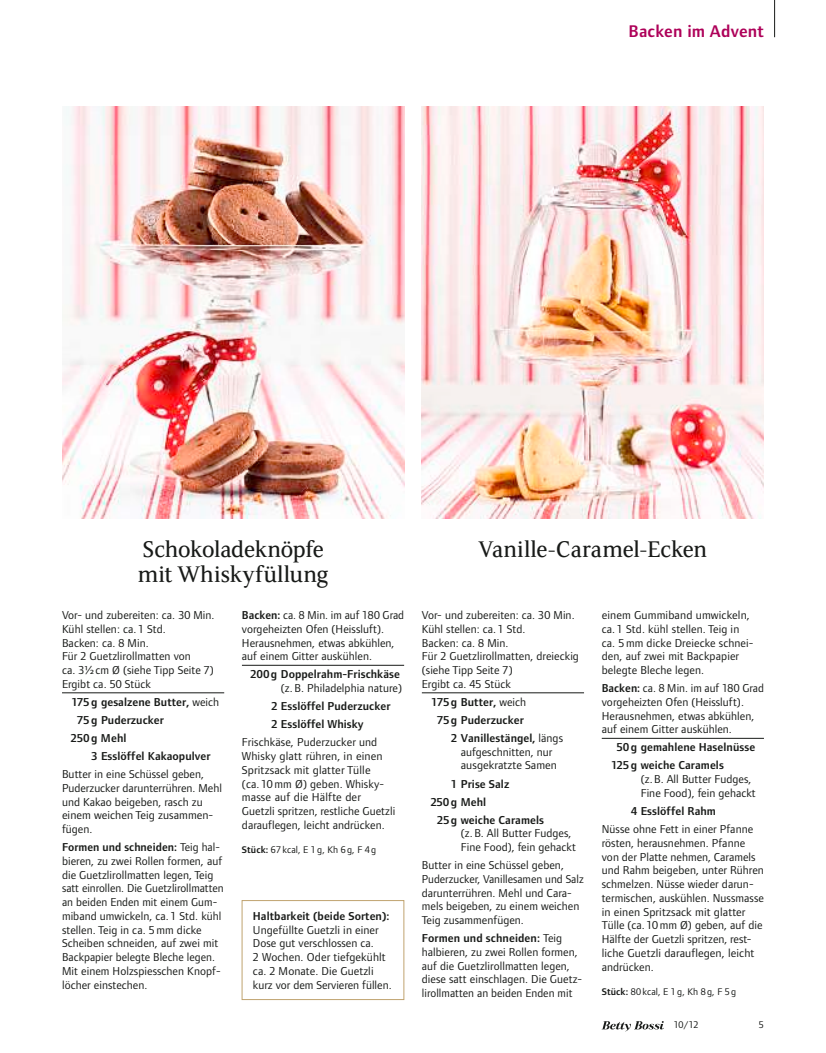
<style>
.page{position:relative;width:826px;height:1053px;background:#fff}
.page>*{position:absolute;margin:0;border:0;box-sizing:border-box;transform-origin:0 0}
.t1{font:25px/25px "FS Sally";letter-spacing:-.015em;color:#181a18}
.t2{font:600 17.5px "Foundry Form Sans B Bn";letter-spacing:.01em;color:#ae0059}
.t3{font:11.88px/13.8px "Foundry Form Sans B Bn";letter-spacing:.005em;color:#181a18}
.t4{font:600 11.88px/18px "Foundry Form Sans B Bn";letter-spacing:.005em;color:#181a18}
.t5{font:10px "Foundry Form Sans B Bn";letter-spacing:.005em;color:#181a18}
.t6{font:10px "Foundry Form Sans B Bn";letter-spacing:.045em;color:#181a18}
.s1{font-weight:400}
.s2{font-weight:600}
</style>
<div class="page">
<svg style="left:601px;top:1021px;width:63px;height:10px"></svg>
<hr style="left:62px;top:692px;width:162px;height:1px;background:#181a18">
<hr style="left:242px;top:665px;width:162px;height:1px;background:#181a18">
<hr style="left:422px;top:692px;width:162px;height:1px;background:#181a18">
<hr style="left:601px;top:738px;width:163px;height:1px;background:#181a18">
<div style="left:242px;top:900px;width:162px;height:99px;border:1px solid #c0a36f"></div>
<img style="left:62px;top:106px;width:342px;height:412px">
<img style="left:422px;top:106px;width:342px;height:412px">
<hr style="left:774px;top:0;width:1px;height:37px;background:#181a18">
<h2 class="t2" style="left:628px;top:21px;width:137px">Backen im Advent</h2>
<h1 class="t1" style="left:138px;top:536px;width:192px">Schokoladeknöpfe mit Whiskyfüllung</h1>
<h1 class="t1" style="left:478px;top:536px;width:230px">Vanille-Caramel-Ecken</h1>
<p class="t3" style="left:62px;top:608px;width:154px">Vor- und zubereiten: ca. 30 Min.<br>Kühl stellen: ca. 1 Std.<br>Backen: ca. 8 Min.<br>Für 2 Guetzlirollmatten von<br>ca. 3¿cm Ø (siehe Tipp Seite 7)<br>Ergibt ca. 50 Stück</p>
<p class="t4" style="left:72px;top:692px;width:149px">175g gesalzene Butter, <span class="s1">weich</span></p>
<p class="t4" style="left:77px;top:710px;width:88px">75 g Puderzucker</p>
<p class="t4" style="left:71px;top:728px;width:57px">250g Mehl</p>
<p class="t4" style="left:91px;top:746px;width:120px">3 Esslöffel Kakaopulver</p>
<p class="t3" style="left:62px;top:767px;width:161px">Butter in eine Schüssel geben,<br>Puderzucker darunterrühren. Mehl und Kakao beigeben, rasch zu einem weichen Teig zusammen&shy;fügen.</p>
<p class="t3" style="left:62px;top:840px;width:163px"><span class="s2">Formen und schneiden:</span> Teig hal&shy;bieren, zu zwei Rollen formen, auf die Guetzlirollmatten legen, Teig satt einrollen. Die Guetzlirollmatten an beiden Enden mit einem Gum&shy;miband umwickeln, ca. 1 Std. kühl stellen. Teig in ca. 5mm dicke<br>Scheiben schneiden, auf zwei mit<br>Backpapier belegte Bleche legen.<br>Mit einem Holzspiesschen Knopf&shy;löcher einstechen.</p>
<p class="t3" style="left:242px;top:608px;width:164px"><span class="s2">Backen:</span> ca. 8 Min. im auf 180 Grad vorgeheizten Ofen (Heissluft).<br>Herausnehmen, etwas abkühlen, auf einem Gitter auskühlen.</p>
<p class="t4" style="left:251px;top:665px;width:151px">200g Doppelrahm-Frischkäse</p>
<p class="t3" style="left:281px;top:681px;width:123px">(z.B. Philadelphia nature)</p>
<p class="t4" style="left:271px;top:697px;width:121px">2 Esslöffel Puderzucker<br>2 Esslöffel Whisky</p>
<p class="t3" style="left:242px;top:735px;width:155px">Frischkäse, Puderzucker und<br>Whisky glatt rühren, in einen<br>Spritzsack mit glatter Tülle<br>(ca. 10 mm Ø) geben. Whisky&shy;masse auf die Hälfte der<br>Guetzli spritzen, restliche Guetzli darauflegen, leicht andrücken.</p>
<p class="t5" style="left:242px;top:843px;width:136px"><span class="s2">Stück:</span> 67 kcal, E 1 g, Kh 6g, F 4 g</p>
<p class="t3" style="left:422px;top:608px;width:159px">Vor- und zubereiten: ca. 30 Min.<br>Kühl stellen: ca. 1 Std.<br>Backen: ca. 8 Min.<br>Für 2 Guetzlirollmatten, dreieckig (siehe Tipp Seite 7)<br>Ergibt ca. 45 Stück</p>
<p class="t4" style="left:431px;top:692px;width:96px">175g Butter, <span class="s1">weich</span></p>
<p class="t4" style="left:437px;top:710px;width:88px">75 g Puderzucker</p>
<p class="t4" style="left:451px;top:728px;width:113px">2 Vanillestängel, <span class="s1">längs</span></p>
<p class="t3" style="left:461px;top:744px;width:98px">aufgeschnitten, nur ausgekratzte Samen</p>
<p class="t4" style="left:451px;top:774px;width:59px">1 Prise Salz</p>
<p class="t4" style="left:430px;top:792px;width:57px">250g Mehl</p>
<p class="t4" style="left:437px;top:810px;width:108px">25 g weiche Caramels</p>
<p class="t3" style="left:461px;top:826px;width:117px">(z.B. All Butter Fudges,<br>Fine Food), fein gehackt</p>
<p class="t3" style="left:422px;top:858px;width:163px">Butter in eine Schüssel geben,<br>Puderzucker, Vanillesamen und Salz darunterrühren. Mehl und Cara&shy;mels beigeben, zu einem weichen<br>Teig zusammenfügen.</p>
<p class="t3" style="left:422px;top:931px;width:162px"><span class="s2">Formen und schneiden:</span> Teig halbieren, zu zwei Rollen formen, auf die Guetzlirollmatten legen, diese satt einschlagen. Die Guetz&shy;lirollmatten an beiden Enden mit</p>
<p class="t3" style="left:601px;top:608px;width:153px">einem Gummiband umwickeln, ca. 1 Std. kühl stellen. Teig in ca. 5mm dicke Dreiecke schnei&shy;den, auf zwei mit Backpapier belegte Bleche legen.</p>
<p class="t3" style="left:601px;top:681px;width:164px"><span class="s2">Backen:</span> ca. 8 Min. im auf 180 Grad vorgeheizten Ofen (Heissluft).<br>Herausnehmen, etwas abkühlen, auf einem Gitter auskühlen.</p>
<p class="t4" style="left:611px;top:738px;width:145px;text-indent:6px">50 g gemahlene Haselnüsse<br>125g weiche Caramels</p>
<p class="t3" style="left:640px;top:772px;width:117px">(z.B. All Butter Fudges,<br>Fine Food), fein gehackt</p>
<p class="t4" style="left:631px;top:801px;width:86px">4 Esslöffel Rahm</p>
<p class="t3" style="left:601px;top:822px;width:164px">Nüsse ohne Fett in einer Pfanne rösten, herausnehmen. Pfanne von der Platte nehmen, Caramels und Rahm beigeben, unter Rühren schmelzen. Nüsse wieder darun&shy;termischen, auskühlen. Nussmasse in einen Spritzsack mit glatter<br>Tülle (ca. 10mm Ø) geben, auf die<br>Hälfte der Guetzli spritzen, rest&shy;liche Guetzli darauflegen, leicht andrücken.</p>
<p class="t6" style="left:601px;top:985px;width:136px"><span class="s2">Stück:</span> 80kcal, E 1g, Kh 8g, F 5g</p>
<p class="t4" style="left:253px;top:906px;width:138px">Haltbarkeit (beide Sorten):</p>
<p class="t3" style="left:253px;top:922px;width:140px">Ungefüllte Guetzli in einer<br>Dose gut verschlossen ca.<br>2 Wochen. Oder tiefgekühlt ca. 2 Monate. Die Guetzli kurz vor dem Servieren füllen.</p>
<p class="t5" style="left:673px;top:1018px;width:26px">10/12</p>
<p class="t5" style="left:759px;top:1018px;width:6px">5</p>
</div>
